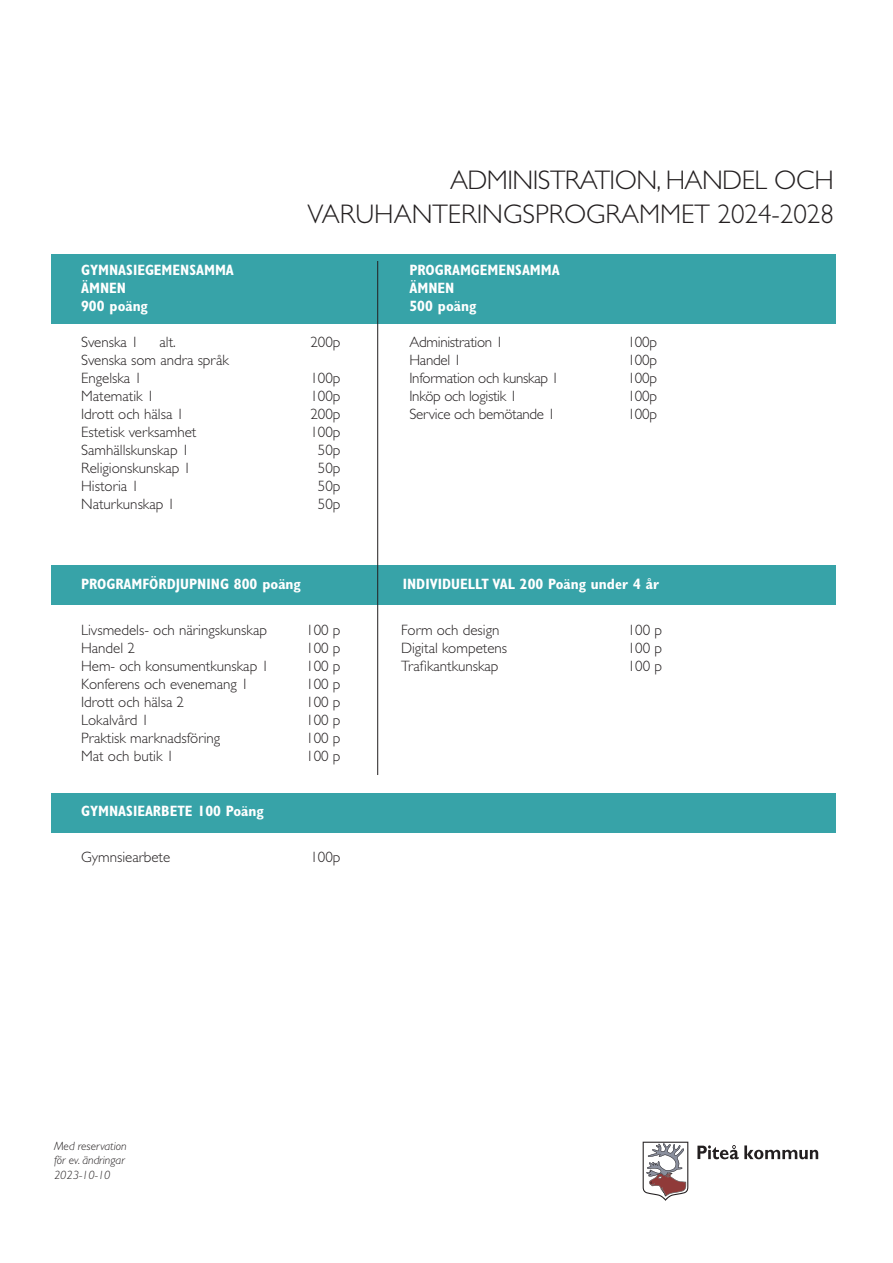
<style>
.page{position:relative;width:893px;height:1263px;background:#fff}
.page>*{position:absolute;margin:0;border:0;box-sizing:border-box;transform-origin:0 0}
.t1{font:300 27px/34.5px "Gill Sans Std";color:#231f20;text-align:right}
.t2{font:300 15px "Gill Sans Std";color:#231f20}
.t3{font:700 condensed 15px "Gill Sans Std";color:#fff}
.t4{font:300 15px "Gill Sans Std";letter-spacing:-.02em;color:#231f20}
.Brödtext{font:italic 300 12px/14.4px "Gill Sans Std";color:#231f20}
</style>
<div class="page">
<svg style="left:697px;top:1145px;width:121px;height:14px"></svg>
<svg style="left:643px;top:1142px;width:45px;height:59px"></svg>
<div style="left:51px;top:565px;width:784px;height:40px;background:#37a3a8"></div>
<div style="left:51px;top:254px;width:784px;height:69px;background:#37a3a8"></div>
<hr style="left:377px;top:261px;width:1px;height:514px;background:#231f20">
<div style="left:51px;top:793px;width:784px;height:39px;background:#37a3a8"></div>
<p class="t1" style="left:307px;top:163px;width:528px">ADMINISTRATION, HANDEL OCH<br>VARUHANTERINGSPROGRAMMET 2024-2028</p>
<p class="t3" style="left:81px;top:261px;width:154px">GYMNASIEGEMENSAMMA</p>
<p class="t3" style="left:81px;top:279px;width:46px">ÄMNEN</p>
<p class="t3" style="left:81px;top:297px;width:68px">900 poäng</p>
<p class="t2" style="left:81px;top:333px;width:59px">Svenska 1</p>
<p class="t2" style="left:159px;top:333px;width:18px">alt.</p>
<p class="t2" style="left:310px;top:333px;width:32px">200p</p>
<p class="t2" style="left:81px;top:351px;width:149px">Svenska som andra språk</p>
<p class="t2" style="left:81px;top:369px;width:62px">Engelska 1</p>
<p class="t2" style="left:310px;top:369px;width:32px">100p</p>
<p class="t2" style="left:81px;top:387px;width:75px">Matematik 1</p>
<p class="t2" style="left:310px;top:387px;width:32px">100p</p>
<p class="t2" style="left:81px;top:405px;width:104px">Idrott och hälsa 1</p>
<p class="t2" style="left:310px;top:405px;width:32px">200p</p>
<p class="t2" style="left:81px;top:423px;width:117px">Estetisk verksamhet</p>
<p class="t2" style="left:310px;top:423px;width:32px">100p</p>
<p class="t2" style="left:81px;top:441px;width:110px">Samhällskunskap 1</p>
<p class="t2" style="left:318px;top:441px;width:24px">50p</p>
<p class="t2" style="left:81px;top:459px;width:111px">Religionskunskap 1</p>
<p class="t2" style="left:318px;top:459px;width:24px">50p</p>
<p class="t2" style="left:81px;top:477px;width:59px">Historia 1</p>
<p class="t2" style="left:318px;top:477px;width:24px">50p</p>
<p class="t2" style="left:81px;top:495px;width:95px">Naturkunskap 1</p>
<p class="t2" style="left:318px;top:495px;width:24px">50p</p>
<p class="t3" style="left:81px;top:575px;width:221px">PROGRAMFÖRDJUPNING 800 poäng</p>
<p class="t2" style="left:81px;top:622px;width:187px">Livsmedels- och näringskunskap</p>
<p class="t2" style="left:306px;top:622px;width:36px">100 p</p>
<p class="t2" style="left:81px;top:640px;width:55px">Handel 2</p>
<p class="t2" style="left:306px;top:640px;width:36px">100 p</p>
<p class="t2" style="left:81px;top:658px;width:189px">Hem- och konsumentkunskap 1</p>
<p class="t2" style="left:306px;top:658px;width:36px">100 p</p>
<p class="t2" style="left:81px;top:676px;width:169px">Konferens och evenemang 1</p>
<p class="t2" style="left:306px;top:676px;width:36px">100 p</p>
<p class="t2" style="left:81px;top:694px;width:104px">Idrott och hälsa 2</p>
<p class="t2" style="left:306px;top:694px;width:36px">100 p</p>
<p class="t2" style="left:81px;top:712px;width:69px">Lokalvård 1</p>
<p class="t2" style="left:306px;top:712px;width:36px">100 p</p>
<p class="t2" style="left:81px;top:730px;width:141px">Praktisk marknadsföring</p>
<p class="t2" style="left:306px;top:730px;width:36px">100 p</p>
<p class="t2" style="left:81px;top:748px;width:94px">Mat och butik 1</p>
<p class="t2" style="left:306px;top:748px;width:36px">100 p</p>
<p class="t3" style="left:81px;top:802px;width:184px">GYMNASIEARBETE 100 Poäng</p>
<p class="t2" style="left:81px;top:849px;width:91px">Gymnsiearbete</p>
<p class="t2" style="left:310px;top:849px;width:32px">100p</p>
<p class="t3" style="left:409px;top:261px;width:152px">PROGRAMGEMENSAMMA</p>
<p class="t3" style="left:409px;top:279px;width:46px">ÄMNEN</p>
<p class="t3" style="left:409px;top:297px;width:68px">500 poäng</p>
<p class="t4" style="left:409px;top:333px;width:95px">Administration 1</p>
<p class="t2" style="left:628px;top:333px;width:31px">100p</p>
<p class="t2" style="left:409px;top:351px;width:53px">Handel 1</p>
<p class="t2" style="left:628px;top:351px;width:31px">100p</p>
<p class="t4" style="left:409px;top:369px;width:151px">Information och kunskap 1</p>
<p class="t2" style="left:628px;top:369px;width:31px">100p</p>
<p class="t4" style="left:409px;top:387px;width:109px">Inköp och logistik 1</p>
<p class="t2" style="left:628px;top:387px;width:31px">100p</p>
<p class="t4" style="left:409px;top:405px;width:147px">Service och bemötande 1</p>
<p class="t2" style="left:628px;top:405px;width:31px">100p</p>
<p class="t3" style="left:403px;top:575px;width:258px">INDIVIDUELLT VAL 200 Poäng under 4 år</p>
<p class="t2" style="left:401px;top:622px;width:100px">Form och design</p>
<p class="t2" style="left:628px;top:622px;width:36px">100 p</p>
<p class="t2" style="left:401px;top:640px;width:108px">Digital kompetens</p>
<p class="t2" style="left:628px;top:640px;width:36px">100 p</p>
<p class="t2" style="left:401px;top:658px;width:99px">Trafikantkunskap</p>
<p class="t2" style="left:628px;top:658px;width:36px">100 p</p>
<p class="Brödtext" style="left:54px;top:1138px;width:74px">Med reservation för ev. ändringar</p>
<p class="Brödtext" style="left:54px;top:1168px;width:58px">2023-10-10</p>
</div>
